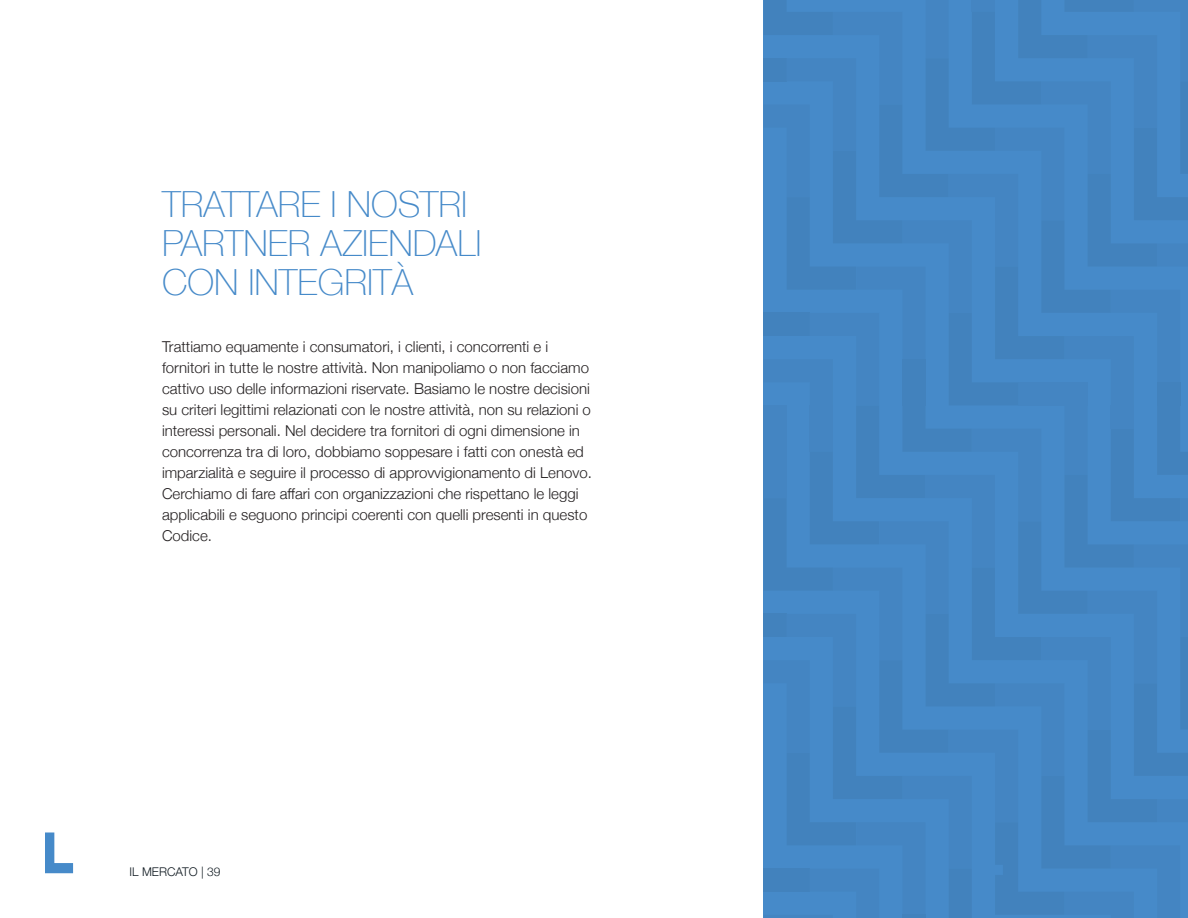
<style>
.page{position:relative;width:1188px;height:918px;background:#fff}
.page>*{position:absolute;margin:0;border:0;box-sizing:border-box;transform-origin:0 0}
.t1{font:100 36px "Helvetica Neue";color:#468ac9}
.t2{font:300 15px/21px "Helvetica Neue";color:#231f20}
.t3{font:300 12px "Helvetica Neue";color:#101a21}
</style>
<div class="page">
<div style="left:764px;top:0;width:424px;height:918px;background:#4487c5"></div>
<svg style="left:45px;top:832px;width:28px;height:41px"></svg>
<h1 class="t1" style="left:162px;top:177px;width:40px">TRATTARE</h1>
<h1 class="t1" style="left:331px;top:177px;width:106px">INOSTRI</h1>
<h1 class="t1" style="left:162px;top:216px;width:22px">PARTNER</h1>
<h1 class="t1" style="left:321px;top:216px;width:59px">AZIENDALI</h1>
<h1 class="t1" style="left:162px;top:255px;width:26px">CON</h1>
<h1 class="t1" style="left:248px;top:255px;width:18px">INTE</h1>
<h1 class="t1" style="left:318px;top:255px;width:97px">GRITÀ</h1>
<p class="t2" style="left:162px;top:335px;width:431px">Trattiamo equamente i consumatori, i clienti, i concorrenti e i fornitori in tutte le nostre attività. Non manipoliamo o non facciamo cattivo uso delle informazioni riservate. Basiamo le nostre decisioni su criteri legittimi relazionati con le nostre attività, non su relazioni o interessi personali. Nel decidere tra fornitori di ogni dimensione in concorrenza tra di loro, dobbiamo soppesare i fatti con onestà ed imparzialità e seguire il processo di approvvigionamento di Lenovo.<br>Cerchiamo di fare affari con organizzazioni che rispettano le leggi applicabili e seguono principi coerenti con quelli presenti in questo Codice.</p>
<p class="t3" style="left:130px;top:862px;width:22px">il mer</p>
<p class="t3" style="left:167px;top:862px;width:55px">cato | 39</p>
</div>
